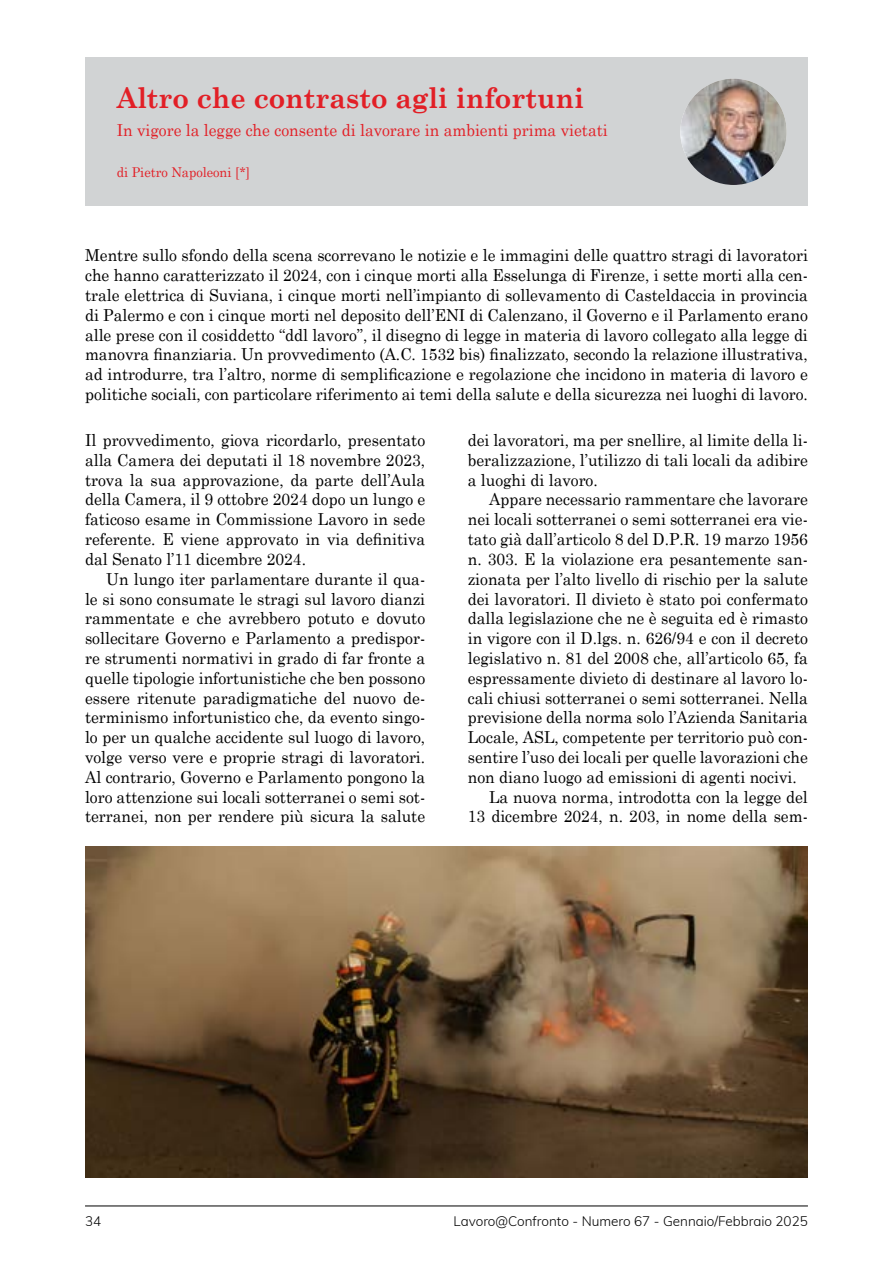
<style>
.page{position:relative;width:893px;height:1263px;background:#fff}
.page>*{position:absolute;margin:0;border:0;box-sizing:border-box;transform-origin:0 0}
.t1{font:700 28.5px "Century Schoolbook";color:#e21f26;scale:.95 1}
.t2{font:16.5px/19.8px "Century Schoolbook";color:#000;text-align:justify;scale:.95 1}
.t3{font:16.5px "Century Schoolbook";color:#e21f26;scale:.95 1}
.t4{font:300 13.5px "Muli";color:#000}
.t5{font:13.5px "Century Schoolbook";color:#e21f26;scale:.95 1}
</style>
<div class="page">
<hr style="left:85px;top:1205px;width:723px;height:1px;background:#000">
<div style="left:85px;top:57px;width:723px;height:149px;background:#d1d3d4"></div>
<img style="left:680px;top:79px;width:107px;height:106px;border-radius:53px">
<img style="left:85px;top:846px;width:723px;height:332px">
<h1 class="t1" style="left:117px;top:80px;width:493px">Altro che contrasto agli infortuni</h1>
<p class="t3" style="left:117px;top:120px;width:518px">In vigore la legge che consente di lavorare in ambienti prima vietati</p>
<p class="t5" style="left:117px;top:164px;width:142px">di Pietro Napoleoni [*]</p>
<p class="t2" style="left:85px;top:245px;width:762px">Mentre sullo sfondo della scena scorrevano le notizie e le immagini delle quattro stragi di lavoratori che hanno caratterizzato il 2024, con i cinque morti alla Esselunga di Firenze, i sette morti alla cen&shy;trale elettrica di Suviana, i cinque morti nell’impianto di sollevamento di Casteldaccia in provincia di Palermo e con i cinque morti nel deposito dell’ENI di Calenzano, il Governo e il Parlamento erano alle prese con il cosiddetto “ddl lavoro”, il disegno di legge in materia di lavoro collegato alla legge di manovra finanziaria. Un provvedimento (A.C. 1532 bis) finalizzato, secondo la relazione illustrativa, ad introdurre, tra l’altro, norme di semplificazione e regolazione che incidono in materia di lavoro e politiche sociali, con particolare riferimento ai temi della salute e della sicurezza nei luoghi di lavoro.</p>
<p class="t2" style="left:468px;top:430px;width:360px">dei lavoratori, ma per snellire, al limite della li&shy;beralizzazione, l’utilizzo di tali locali da adibire a luoghi di lavoro.</p>
<p class="t2" style="left:489px;top:489px;width:337px">Appare necessario rammentare che lavorare</p>
<p class="t2" style="left:468px;top:509px;width:360px">nei locali sotterranei o semi sotterranei era vie-</p>
<p class="t2" style="left:468px;top:529px;width:360px">tato già dall’articolo 8 del D.P.R. 19 marzo 1956</p>
<p class="t2" style="left:468px;top:549px;width:360px">n. 303. E la violazione era pesantemente san-</p>
<p class="t2" style="left:468px;top:568px;width:360px">zionata per l’alto livello di rischio per la salute</p>
<p class="t2" style="left:468px;top:588px;width:360px">dei lavoratori. Il divieto è stato poi confermato</p>
<p class="t2" style="left:468px;top:608px;width:360px">dalla legislazione che ne è seguita ed è rimasto</p>
<p class="t2" style="left:468px;top:628px;width:360px">in vigore con il D.lgs. n. 626/94 e con il decreto</p>
<p class="t2" style="left:468px;top:648px;width:360px">legislativo n. 81 del 2008 che, all’articolo 65, fa</p>
<p class="t2" style="left:468px;top:667px;width:360px">espressamente divieto di destinare al lavoro lo-</p>
<p class="t2" style="left:468px;top:687px;width:360px">cali chiusi sotterranei o semi sotterranei. Nella</p>
<p class="t2" style="left:468px;top:707px;width:360px">previsione della norma solo l’Azienda Sanitaria</p>
<p class="t2" style="left:468px;top:727px;width:360px">Locale, ASL, competente per territorio può con-</p>
<p class="t2" style="left:468px;top:747px;width:360px">sentire l’uso dei locali per quelle lavorazioni che</p>
<p class="t2" style="left:468px;top:766px;width:348px">non diano luogo ad emissioni di agenti nocivi.</p>
<p class="t2" style="left:489px;top:786px;width:337px">La nuova norma, introdotta con la legge del</p>
<p class="t2" style="left:468px;top:806px;width:360px">13 dicembre 2024, n. 203, in nome della sem-</p>
<p class="t2" style="left:85px;top:430px;width:360px">Il provvedimento, giova ricordarlo, presentato alla Camera dei deputati il 18 novembre 2023, trova la sua approvazione, da parte dell’Aula della Camera, il 9 ottobre 2024 dopo un lungo e faticoso esame in Commissione Lavoro in sede referente. E viene approvato in via definitiva dal Senato l’11 dicembre 2024.</p>
<p class="t2" style="left:85px;top:568px;width:360px;text-indent:21px">Un lungo iter parlamentare durante il qua&shy;le si sono consumate le stragi sul lavoro dianzi rammentate e che avrebbero potuto e dovuto sollecitare Governo e Parlamento a predispor&shy;re strumenti normativi in grado di far fronte a quelle tipologie infortunistiche che ben possono essere ritenute paradigmatiche del nuovo de&shy;terminismo infortunistico che, da evento singo&shy;lo per un qualche accidente sul luogo di lavoro, volge verso vere e proprie stragi di lavoratori.<br>Al contrario, Governo e Parlamento pongono la loro attenzione sui locali sotterranei o semi sot&shy;terranei, non per rendere più sicura la salute</p>
<p class="t4" style="left:85px;top:1213px;width:18px">34</p>
<p class="t4" style="left:453px;top:1213px;width:356px">Lavoro@Confronto - Numero 67 - Gennaio/Febbraio 2025</p>
</div>
